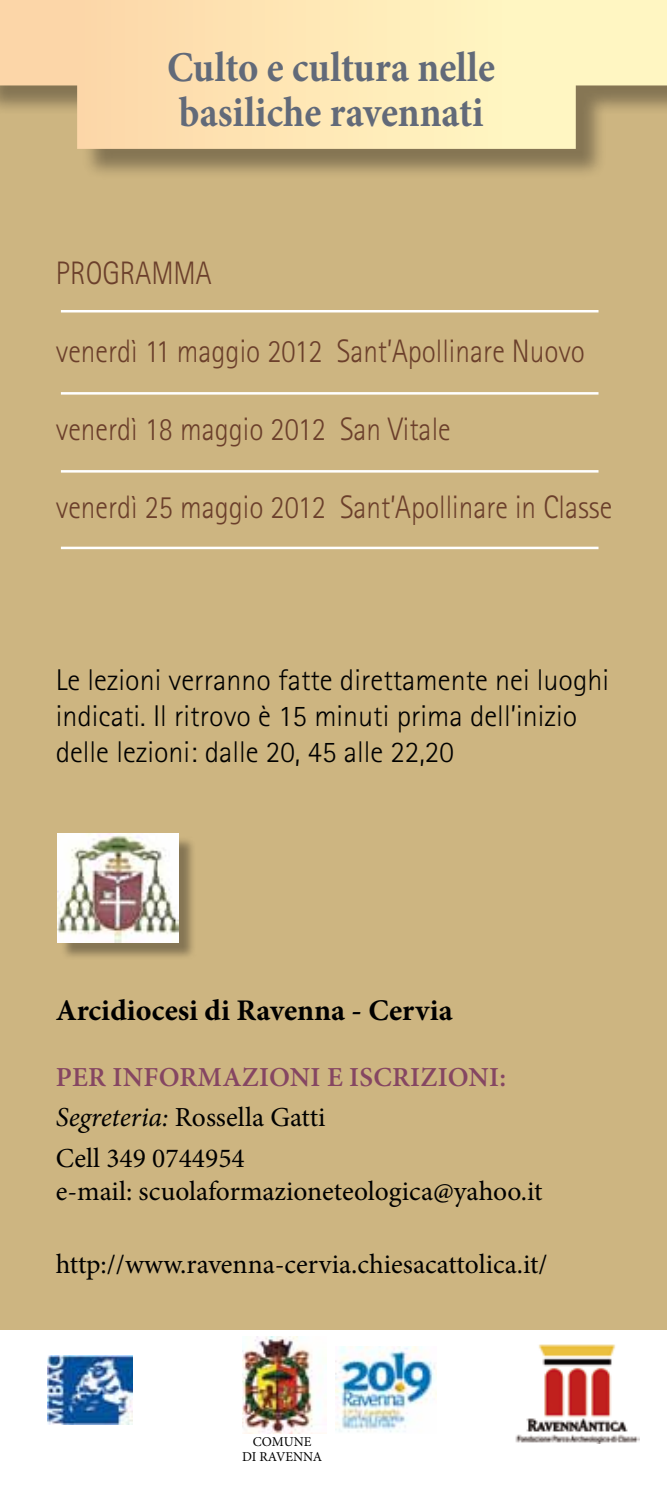
<style>
.page{position:relative;width:667px;height:1489px;background:#fff}
.page>*{position:absolute;margin:0;border:0;box-sizing:border-box;transform-origin:0 0}
.t1{font:700 42.5px/45px "Minion Pro";color:#626a79;scale:.91 1}
.t2{font:300 32.5px "Rotis Sans Serif";color:#6b3f2b;scale:.9 1}
.t3{font:300 30px/36px "Rotis Sans Serif";color:#000}
.t4{font:700 30px "Minion Pro";color:#000}
.t5{font:27.5px "Minion Pro";color:#000}
.t6{font:600 27.5px/40.5px "Minion Pro";letter-spacing:.01em;color:#854662}
.t7{font:13.5px/15px "Minion Pro";color:#000;text-align:center}
.s1{font-weight:400;font-style:italic;color:#000}
.s2{font-weight:400;color:#000}
</style>
<div class="page">
<div style="left:0;top:0;width:666px;height:1329px;background:#cdb581"></div>
<div style="left:0;top:0;width:666px;height:180px;background:#000;opacity:.35"></div>
<svg style="left:0;top:0;width:666px;height:149px;background:#f6e0ae"></svg>
<div style="left:60px;top:835px;width:136px;height:125px;background:#000;opacity:.35"></div>
<img style="left:58px;top:833px;width:121px;height:109px">
<hr style="left:61px;top:310px;width:537px;height:2px;background:#fff">
<hr style="left:61px;top:392px;width:537px;height:2px;background:#fff">
<hr style="left:61px;top:470px;width:537px;height:2px;background:#fff">
<hr style="left:61px;top:546px;width:537px;height:3px;background:#fff">
<img style="left:242px;top:1336px;width:77px;height:97px">
<img style="left:515px;top:1344px;width:124px;height:99px">
<img style="left:47px;top:1355px;width:86px;height:69px">
<img style="left:335px;top:1346px;width:101px;height:86px">
<h1 class="t1" style="left:167px;top:44px;width:362px">Culto e cultura nelle basiliche ravennati</h1>
<p class="t2" style="left:56px;top:254px;width:174px">PROGRAMMA</p>
<p class="t2" style="left:56px;top:332px;width:589px">venerdì 11 maggio 2012 Sant’Apollinare Nuovo</p>
<p class="t2" style="left:56px;top:410px;width:440px">venerdì 18 maggio 2012 San Vitale</p>
<p class="t2" style="left:56px;top:488px;width:619px">venerdì 25 maggio 2012 Sant’Apollinare in Classe</p>
<p class="t3" style="left:56px;top:661px;width:554px">Le lezioni verranno fatte direttamente nei luoghi indicati. Il ritrovo è 15 minuti prima dell’inizio delle lezioni: dalle 20, 45 alle 22,20</p>
<p class="t4" style="left:56px;top:988px;width:398px">Arcidiocesi di Ravenna - Cervia</p>
<p class="t6" style="left:56px;top:1056px;width:451px">PER INFORMAZIONI E ISCRIZIONI:<br><span class="s1">Segreteria:</span> <span class="s2">Rossella Gatti<br>Cell 349 0744954</span></p>
<p class="t5" style="left:56px;top:1172px;width:488px">e-mail: scuolaformazioneteologica@yahoo.it</p>
<p class="t5" style="left:56px;top:1245px;width:493px">http://www.ravenna-cervia.chiesacattolica.it/</p>
<p class="t7" style="left:242px;top:1434px;width:81px">COMUNE<br>DI RAVENNA</p>
</div>
